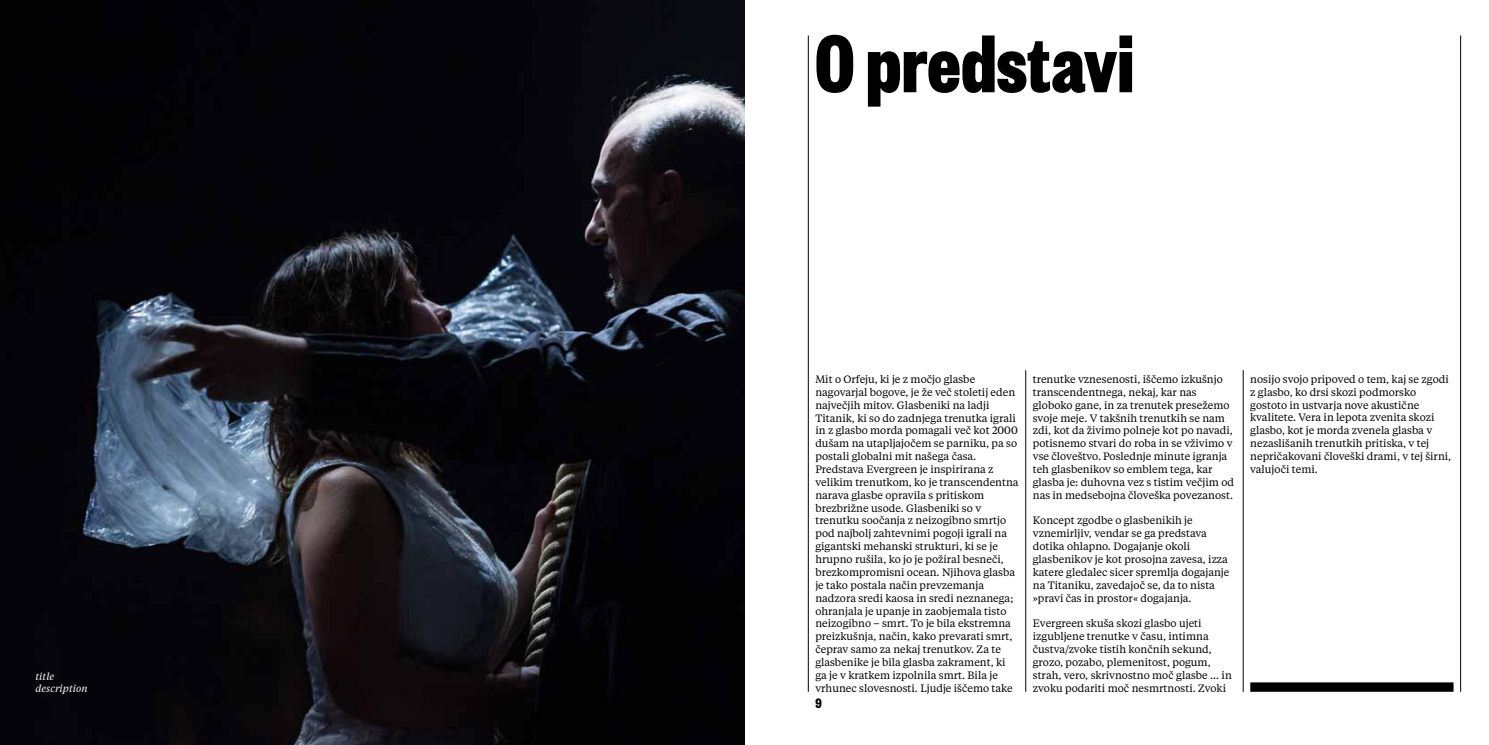
<style>
.page{position:relative;width:1489px;height:745px;background:#fff}
.page>*{position:absolute;margin:0;border:0;box-sizing:border-box;transform-origin:0 0}
.t1{font:700 90px "Founders Grotesk X Cond";letter-spacing:.005em;color:#000}
.t2{font:700 15px "Founders Grotesk X Cond";color:#000}
.t3{font:10.62px/12.9px "Tiempos Text";color:#000}
.t4{font:italic 10px/12px "Tiempos Text";color:#fff}
</style>
<div class="page">
<hr style="left:808px;top:35px;width:1px;height:656px;background:#000">
<hr style="left:1460px;top:35px;width:1px;height:656px;background:#000">
<hr style="left:1242px;top:370px;width:1px;height:321px;background:#000">
<hr style="left:1025px;top:370px;width:1px;height:321px;background:#000">
<img style="left:0;top:0;width:744px;height:744px">
<div style="left:1250px;top:682px;width:203px;height:9px;background:#000"></div>
<p class="t4" style="left:35px;top:669px;width:54px">title description</p>
<h1 class="t1" style="left:815px;top:7px;width:320px">O predstavi</h1>
<p class="t3" style="left:815px;top:372px;width:205px">Mit o Orfeju, ki je z močjo glasbe nagovarjal bogove, je že več stoletij eden največjih mitov. Glasbeniki na ladji Titanik, ki so do zadnjega trenutka igrali in z glasbo morda pomagali več kot 2000 dušam na utapljajočem se parniku, pa so postali globalni mit našega časa.<br>Predstava Evergreen je inspirirana z velikim trenutkom, ko je transcendentna narava glasbe opravila s pritiskom brezbrižne usode. Glasbeniki so v trenutku soočanja z neizogibno smrtjo pod najbolj zahtevnimi pogoji igrali na gigantski mehanski strukturi, ki se je hrupno rušila, ko jo je požiral besneči, brezkompromisni ocean. Njihova glasba je tako postala način prevzemanja nadzora sredi kaosa in sredi neznanega; ohranjala je upanje in zaobjemala tisto neizogibno – smrt. To je bila ekstremna preizkušnja, način, kako prevarati smrt, čeprav samo za nekaj trenutkov. Za te glasbenike je bila glasba zakrament, ki ga je v kratkem izpolnila smrt. Bila je vrhunec slovesnosti. Ljudje iščemo take</p>
<p class="t3" style="left:1250px;top:372px;width:202px">nosijo svojo pripoved o tem, kaj se zgodi z glasbo, ko drsi skozi podmorsko gostoto in ustvarja nove akustične kvalitete. Vera in lepota zvenita skozi glasbo, kot je morda zvenela glasba v nezaslišanih trenutkih pritiska, v tej nepričakovani človeški drami, v tej širni, valujoči temi.</p>
<p class="t3" style="left:1032px;top:372px;width:203px">trenutke vznesenosti, iščemo izkušnjo transcendentnega, nekaj, kar nas globoko gane, in za trenutek presežemo svoje meje. V takšnih trenutkih se nam zdi, kot da živimo polneje kot po navadi, potisnemo stvari do roba in se vživimo v vse človeštvo. Poslednje minute igranja teh glasbenikov so emblem tega, kar glasba je: duhovna vez s tistim večjim od nas in medsebojna človeška povezanost.</p>
<p class="t3" style="left:1032px;top:513px;width:198px">Koncept zgodbe o glasbenikih je vznemirljiv, vendar se ga predstava dotika ohlapno. Dogajanje okoli glasbenikov je kot prosojna zavesa, izza katere gledalec sicer spremlja dogajanje na Titaniku, zavedajoč se, da to nista »pravi čas in prostor« dogajanja.</p>
<p class="t3" style="left:1032px;top:616px;width:200px">Evergreen skuša skozi glasbo ujeti izgubljene trenutke v času, intimna čustva/zvoke tistih končnih sekund, grozo, pozabo, plemenitost, pogum, strah, vero, skrivnostno moč glasbe … in zvoku podariti moč nesmrtnosti. Zvoki</p>
<h2 class="t2" style="left:815px;top:693px;width:8px">9</h2>
</div>
